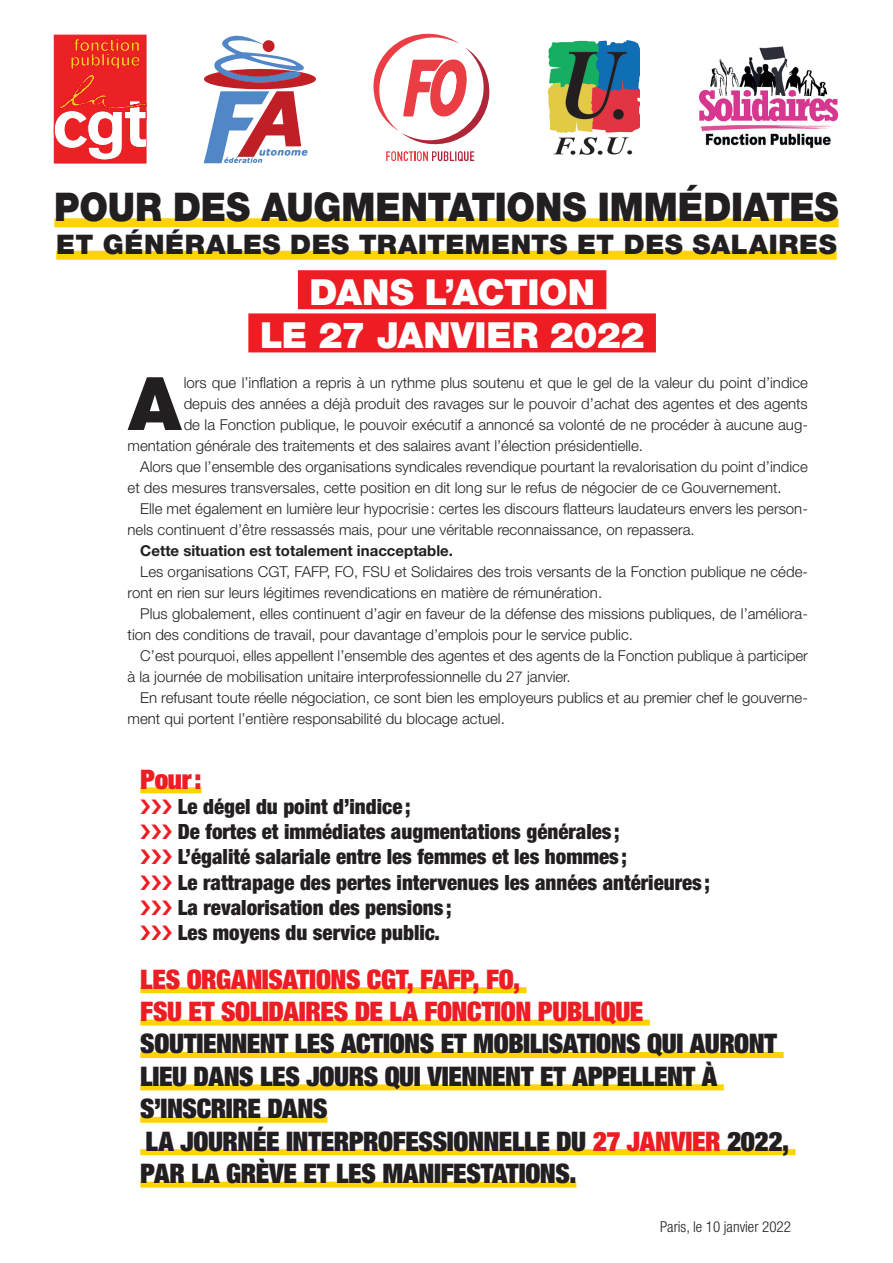
<style>
.page{position:relative;width:893px;height:1263px;background:#fff}
.page>*{position:absolute;margin:0;border:0;box-sizing:border-box;transform-origin:0 0}
.t1{font:900 73.8px "Helvetica Neue LT Std";color:#231f20}
.UGFF-CORPS__PREMIER{font:900 39.6px "Helvetica Neue LT Std";letter-spacing:-.005em;color:#231f20;scale:.91 1}
.UGFF-CORPS__PREMIER-2{font:900 36px "Helvetica Neue LT Std";letter-spacing:-.005em;color:#fff}
.UGFF-CORPS__PREMIER-3{font:900 condensed 27px/32.4px "Helvetica Neue LT Std";letter-spacing:-.015em;color:#231f20}
.UGFF-CORPS__PREMIER-4{font:900 condensed 27px "Helvetica Neue LT Std";letter-spacing:-.015em;color:#ee1d23}
.UGFF-CORPS__PREMIER-5{font:900 27px "Helvetica Neue LT Std";letter-spacing:.02em;color:#231f20}
.t2{font:900 condensed 21px "Helvetica Neue LT Std";color:#231f20}
.t3{font:300 15px/21px "Helvetica Neue LT Std";color:#231f20}
.t4{font:700 15px "Helvetica Neue LT Std";color:#231f20}
.t5{font:300 condensed 15px "Helvetica Neue LT Std";color:#231f20}
.s1{color:#ee1d23}
</style>
<div class="page">
<div style="left:54px;top:35px;width:92px;height:128px;background:#ec2125"></div>
<svg style="left:54px;top:38px;width:93px;height:122px"></svg>
<img style="left:547px;top:40px;width:93px;height:115px">
<img style="left:699px;top:46px;width:140px;height:102px">
<div style="left:140px;top:787px;width:62px;height:6px;background:#fed304"></div>
<div style="left:140px;top:987px;width:387px;height:6px;background:#fed304"></div>
<div style="left:140px;top:1019px;width:510px;height:6px;background:#fed304"></div>
<div style="left:140px;top:1052px;width:644px;height:6px;background:#fed304"></div>
<div style="left:140px;top:1084px;width:584px;height:6px;background:#fed304"></div>
<div style="left:140px;top:1117px;width:187px;height:6px;background:#fed304"></div>
<div style="left:140px;top:1149px;width:655px;height:6px;background:#fed304"></div>
<div style="left:140px;top:1181px;width:436px;height:6px;background:#fed304"></div>
<div style="left:54px;top:218px;width:785px;height:9px;background:#fed304"></div>
<div style="left:56px;top:251px;width:781px;height:9px;background:#fed304"></div>
<div style="left:298px;top:270px;width:308px;height:39px;background:#ee1d23"></div>
<div style="left:248px;top:313px;width:408px;height:39px;background:#ee1d23"></div>
<svg style="left:204px;top:35px;width:112px;height:128px"></svg>
<svg style="left:373px;top:33px;width:117px;height:129px"></svg>
<p class="UGFF-CORPS__PREMIER" style="left:54px;top:184px;width:863px">POUR DES AUGMENTATIONS IMMÉDIATES</p>
<p class="UGFF-CORPS__PREMIER-5" style="left:56px;top:228px;width:782px">ET GÉNÉRALES DES TRAITEMENTS ET DES SALAIRES</p>
<p class="UGFF-CORPS__PREMIER-2" style="left:310px;top:270px;width:287px">DANS L’ACTION</p>
<p class="UGFF-CORPS__PREMIER-2" style="left:260px;top:314px;width:386px">LE 27 JANVIER 2022</p>
<p class="t1" style="left:128px;top:360px;width:55px">A</p>
<p class="t3" style="left:184px;top:372px;width:626px">lors que l’inflation a repris à un rythme plus soutenu et que le gel de la valeur du point d’indice</p>
<p class="t3" style="left:184px;top:393px;width:626px">depuis des années a déjà produit des ravages sur le pouvoir d’achat des agentes et des agents</p>
<p class="t3" style="left:184px;top:414px;width:626px">de la Fonction publique, le pouvoir exécutif a annoncé sa volonté de ne procéder à aucune aug-</p>
<p class="t3" style="left:128px;top:435px;width:517px">mentation générale des traitements et des salaires avant l’élection présidentielle.</p>
<p class="t3" style="left:128px;top:456px;width:682px;text-indent:13px">Alors que l’ensemble des organisations syndicales revendique pourtant la revalorisation du point d’indice et des mesures transversales, cette position en dit long sur le refus de négocier de ce Gouvernement.</p>
<p class="t3" style="left:128px;top:498px;width:682px;text-indent:13px">Elle met également en lumière leur hypocrisie: certes les discours flatteurs laudateurs envers les person&shy;nels continuent d’être ressassés mais, pour une véritable reconnaissance, on repassera.</p>
<p class="t4" style="left:140px;top:541px;width:314px">Cette situation est totalement inacceptable.</p>
<p class="t3" style="left:128px;top:561px;width:682px;text-indent:13px">Les organisations CGT, FAFP, FO, FSU et Solidaires des trois versants de la Fonction publique ne céde&shy;ront en rien sur leurs légitimes revendications en matière de rémunération.</p>
<p class="t3" style="left:128px;top:603px;width:682px;text-indent:13px">Plus globalement, elles continuent d’agir en faveur de la défense des missions publiques, de l’améliora&shy;tion des conditions de travail, pour davantage d’emplois pour le service public.</p>
<p class="t3" style="left:128px;top:645px;width:682px;text-indent:13px">C’est pourquoi, elles appellent l’ensemble des agentes et des agents de la Fonction publique à participer à la journée de mobilisation unitaire interprofessionnelle du 27 janvier.</p>
<p class="t3" style="left:128px;top:687px;width:682px;text-indent:13px">En refusant toute réelle négociation, ce sont bien les employeurs publics et au premier chef le gouverne&shy;ment qui portent l’entière responsabilité du blocage actuel.</p>
<p class="UGFF-CORPS__PREMIER-4" style="left:140px;top:762px;width:63px">Pour:</p>
<p class="t2" style="left:178px;top:794px;width:234px">Le dégel du point d’indice ;</p>
<p class="t2" style="left:178px;top:819px;width:443px">De fortes et immédiates augmentations générales ;</p>
<p class="t2" style="left:178px;top:844px;width:451px">L’égalité salariale entre les femmes et les hommes ;</p>
<p class="t2" style="left:178px;top:869px;width:534px">Le rattrapage des pertes intervenues les années antérieures ;</p>
<p class="t2" style="left:178px;top:894px;width:275px">La revalorisation des pensions ;</p>
<p class="t2" style="left:178px;top:920px;width:264px">Les moyens du service public.</p>
<p class="UGFF-CORPS__PREMIER-4" style="left:140px;top:962px;width:381px">LES ORGANISATIONS CGT, FAFP, FO,</p>
<p class="UGFF-CORPS__PREMIER-4" style="left:140px;top:994px;width:505px">FSU ET SOLIDAIRES DE LA FONCTION PUBLIQUE</p>
<p class="UGFF-CORPS__PREMIER-3" style="left:140px;top:1027px;width:638px">SOUTIENNENT LES ACTIONS ET MOBILISATIONS QUI AURONT<br>LIEU DANS LES JOURS QUI VIENNENT ET APPELLENT À<br>S’INSCRIRE DANS</p>
<p class="UGFF-CORPS__PREMIER-3" style="left:140px;top:1124px;width:650px">LA JOURNÉE INTERPROFESSIONNELLE DU <span class="s1">27 JANVIER</span> 2022,<br>PAR LA GRÈVE ET LES MANIFESTATIONS.</p>
<p class="t5" style="left:660px;top:1218px;width:132px">Paris, le 10 janvier 2022</p>
</div>
